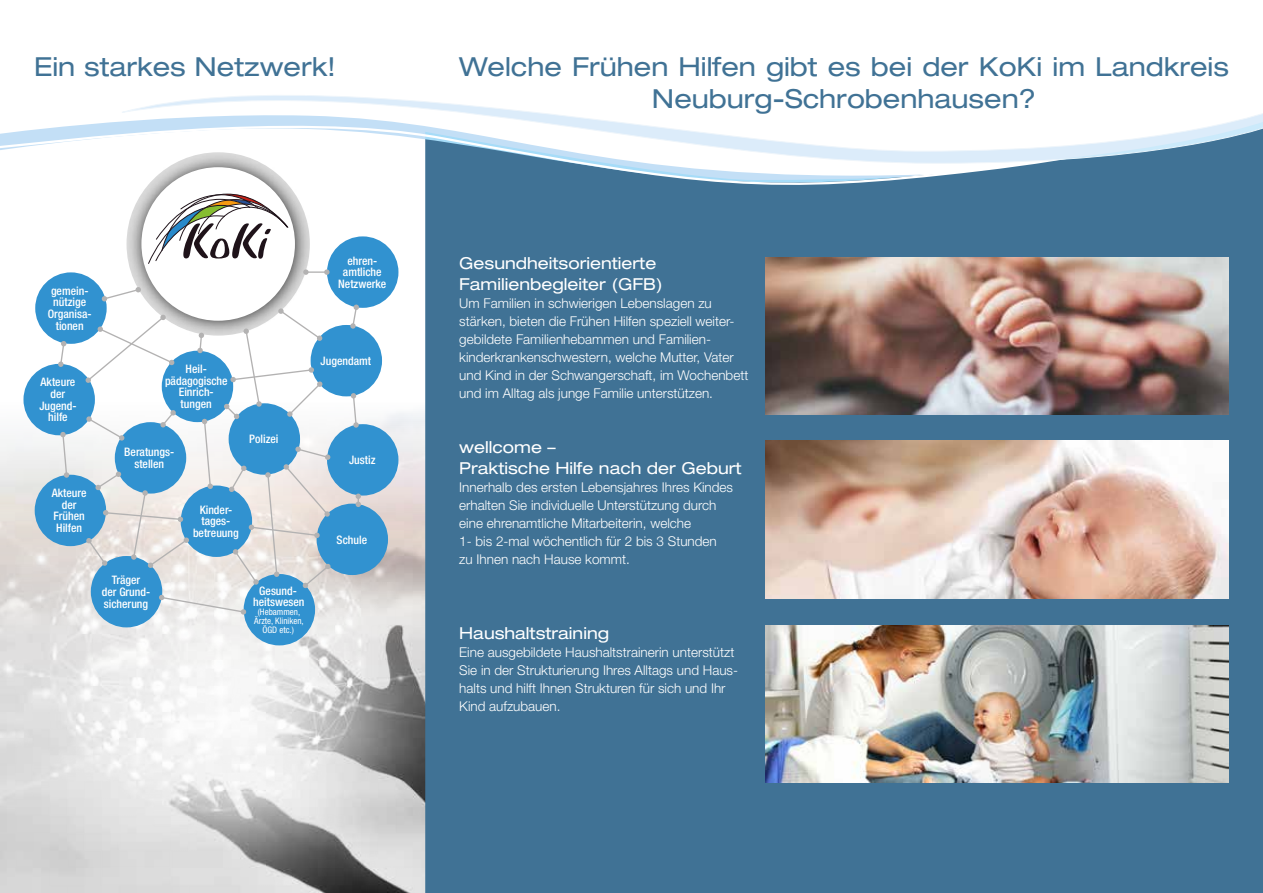
<style>
.page{position:relative;width:1263px;height:893px;background:#fff}
.page>*{position:absolute;margin:0;border:0;box-sizing:border-box;transform-origin:0 0}
.t1{font:expanded 26.25px/31.5px "Helvetica Neue LT Std";color:#407295;text-align:center}
.t2{font:expanded 16.5px/21px "Helvetica Neue LT Std";color:#fff}
.t3{font:300 13.5px/18px "Helvetica Neue LT Std";color:#fff}
.t4{font:500 condensed 11.7px/11.7px "Helvetica Neue LT Std";color:#fff;text-align:center}
.t5{font:condensed 9px/9px "Helvetica Neue LT Std";color:#fff;text-align:center}
</style>
<div class="page">
<img style="left:0;top:404px;width:425px;height:489px">
<div style="left:425px;top:186px;width:838px;height:707px;background:#407295"></div>
<svg style="left:0;top:122px;width:1263px;height:64px"></svg>
<svg style="left:117px;top:95px;width:1146px;height:69px"></svg>
<img style="left:765px;top:257px;width:464px;height:157px">
<img style="left:765px;top:441px;width:464px;height:157px">
<img style="left:765px;top:625px;width:464px;height:157px">
<div style="left:35px;top:475px;width:71px;height:71px;background:#3192d0;border-radius:50%"></div>
<div style="left:181px;top:485px;width:71px;height:72px;background:#3192d0;border-radius:50%"></div>
<div style="left:115px;top:422px;width:71px;height:72px;background:#3192d0;border-radius:50%"></div>
<div style="left:327px;top:424px;width:71px;height:72px;background:#3192d0;border-radius:50%"></div>
<div style="left:23px;top:364px;width:72px;height:71px;background:#3192d0;border-radius:50%"></div>
<div style="left:91px;top:556px;width:71px;height:71px;background:#3192d0;border-radius:50%"></div>
<div style="left:317px;top:504px;width:71px;height:71px;background:#3192d0;border-radius:50%"></div>
<div style="left:229px;top:403px;width:71px;height:72px;background:#3192d0;border-radius:50%"></div>
<div style="left:311px;top:325px;width:71px;height:71px;background:#3192d0;border-radius:50%"></div>
<div style="left:128px;top:153px;width:183px;height:184px;background:#000;opacity:.75"></div>
<div style="left:141px;top:167px;width:154px;height:154px;background:#fff;border-radius:50%"></div>
<svg style="left:148px;top:194px;width:140px;height:70px"></svg>
<div style="left:35px;top:272px;width:72px;height:72px;background:#3192d0;border-radius:50%"></div>
<div style="left:327px;top:236px;width:71px;height:72px;background:#3192d0;border-radius:50%"></div>
<div style="left:162px;top:351px;width:71px;height:71px;background:#3192d0;border-radius:50%"></div>
<svg style="left:60px;top:432px;width:9px;height:46px"></svg>
<svg style="left:86px;top:416px;width:39px;height:25px"></svg>
<svg style="left:160px;top:410px;width:16px;height:18px"></svg>
<svg style="left:197px;top:333px;width:7px;height:20px"></svg>
<svg style="left:202px;top:419px;width:11px;height:70px"></svg>
<svg style="left:356px;top:494px;width:5px;height:13px"></svg>
<svg style="left:351px;top:393px;width:8px;height:35px"></svg>
<svg style="left:101px;top:287px;width:40px;height:15px"></svg>
<hr style="left:306px;top:271px;width:21px;height:2px;background:#b3b2b2">
<svg style="left:303px;top:269px;width:6px;height:6px"></svg>
<svg style="left:324px;top:269px;width:6px;height:6px"></svg>
<svg style="left:350px;top:304px;width:9px;height:25px"></svg>
<div style="left:244px;top:574px;width:71px;height:71px;background:#3192d0;border-radius:50%"></div>
<svg style="left:58px;top:341px;width:9px;height:26px"></svg>
<svg style="left:159px;top:595px;width:87px;height:20px"></svg>
<svg style="left:85px;top:314px;width:90px;height:69px"></svg>
<svg style="left:224px;top:308px;width:99px;height:111px"></svg>
<svg style="left:86px;top:471px;width:103px;height:97px"></svg>
<svg style="left:229px;top:446px;width:102px;height:142px"></svg>
<h1 class="t1" style="left:34px;top:51px;width:303px">Ein starkes Netzwerk!</h1>
<p class="t4" style="left:48px;top:285px;width:45px">gemein&shy;nützige<br>Organisa&shy;tionen</p>
<p class="t4" style="left:39px;top:376px;width:39px">Akteure der<br>Jugend&shy;hilfe</p>
<p class="t4" style="left:52px;top:487px;width:36px">Akteure der<br>Frühen<br>Hilfen</p>
<p class="t4" style="left:165px;top:363px;width:64px">Heil&shy;pädagogische<br>Einrich&shy;tungen</p>
<p class="t4" style="left:249px;top:433px;width:31px">Polizei</p>
<p class="t4" style="left:338px;top:254px;width:50px">ehren&shy;amtliche<br>Netzwerke</p>
<p class="t4" style="left:321px;top:355px;width:52px">Jugendamt</p>
<p class="t4" style="left:124px;top:446px;width:51px">Beratungs&shy;stellen</p>
<p class="t4" style="left:349px;top:454px;width:28px">Justiz</p>
<p class="t4" style="left:193px;top:504px;width:47px">Kinder&shy;tages&shy;betreuung</p>
<p class="t4" style="left:337px;top:533px;width:32px">Schule</p>
<p class="t4" style="left:102px;top:574px;width:50px">Träger<br>der Grund&shy;sicherung</p>
<p class="t4" style="left:253px;top:584px;width:53px">Gesund&shy;heitswesen</p>
<p class="t5" style="left:254px;top:607px;width:51px">(Hebammen,<br>Ärzte, Kliniken,<br>ÖGD etc.)</p>
<h1 class="t1" style="left:459px;top:51px;width:771px">Welche Frühen Hilfen gibt es bei der KoKi im Landkreis<br>Neuburg-Schrobenhausen?</h1>
<p class="t2" style="left:459px;top:252px;width:205px">Gesundheitsorientierte<br>Familienbegleiter (GFB)</p>
<p class="t3" style="left:459px;top:294px;width:291px">Um Familien in schwierigen Lebenslagen zu stärken, bieten die Frühen Hilfen speziell weiter&shy;gebildete Familienhebammen und Familien&shy;kinderkrankenschwestern, welche Mutter, Vater und Kind in der Schwangerschaft, im Wochenbett und im Alltag als junge Familie unterstützen.</p>
<p class="t2" style="left:459px;top:436px;width:284px">wellcome –<br>Praktische Hilfe nach der Geburt</p>
<p class="t3" style="left:459px;top:478px;width:275px">Innerhalb des ersten Lebensjahres Ihres Kindes erhalten Sie individuelle Unterstützung durch eine ehrenamtliche Mitarbeiterin, welche<br>1- bis 2-mal wöchentlich für 2 bis 3 Stunden zu Ihnen nach Hause kommt.</p>
<p class="t2" style="left:459px;top:622px;width:151px">Haushaltstraining</p>
<p class="t3" style="left:459px;top:643px;width:280px">Eine ausgebildete Haushaltstrainerin unterstützt Sie in der Strukturierung Ihres Alltags und Haus&shy;halts und hilft Ihnen Strukturen für sich und Ihr Kind aufzubauen.</p>
</div>
